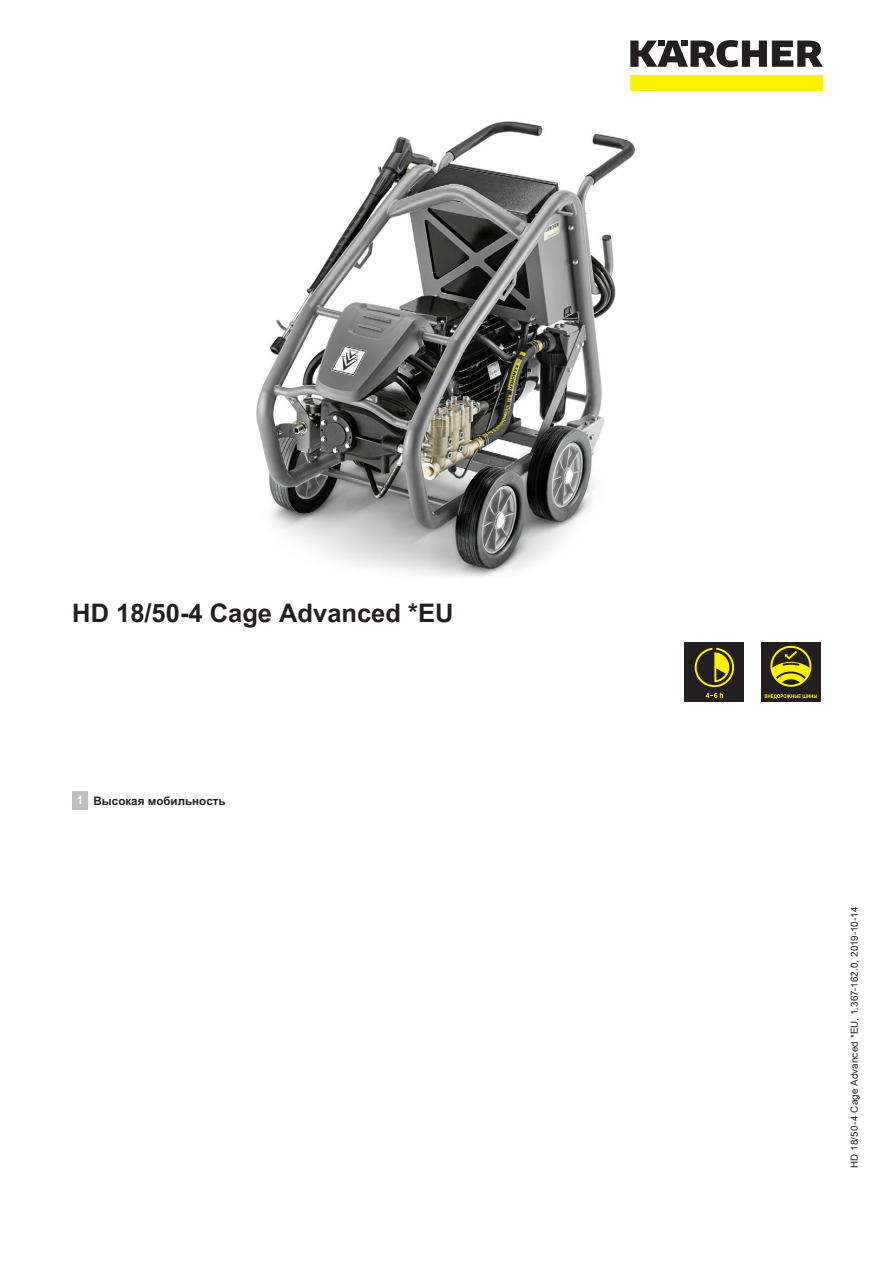
<style>
.page{position:relative;width:893px;height:1263px;background:#fff}
.page>*{position:absolute;margin:0;border:0;box-sizing:border-box;transform-origin:0 0}
.t1{font:700 25.5px "Arial Unicode MS";color:#231f20}
.t2{font:700 11.7px "Arial Unicode MS";color:#231f20}
.t3{font:9.75px "Arial Unicode MS";letter-spacing:.015em;color:#231f20}
.s1{color:#fff}
</style>
<div class="page">
<div style="left:630px;top:75px;width:193px;height:16px;background:#fff200"></div>
<svg style="left:630px;top:40px;width:193px;height:27px"></svg>
<img style="left:256px;top:121px;width:379px;height:456px">
<div style="left:685px;top:642px;width:59px;height:60px;background:#231f20"></div>
<svg style="left:706px;top:693px;width:17px;height:5px"></svg>
<svg style="left:695px;top:648px;width:39px;height:39px"></svg>
<div style="left:761px;top:642px;width:60px;height:60px;background:#231f20"></div>
<svg style="left:770px;top:646px;width:41px;height:41px"></svg>
<svg style="left:765px;top:694px;width:52px;height:5px"></svg>
<div style="left:72px;top:791px;width:16px;height:19px;background:#bcbec0"></div>
<h1 class="t1" style="left:72px;top:594px;width:383px">HD 18/50-4 Cage Advanced *EU</h1>
<p class="t2" style="left:77px;top:792px;width:151px"><span class="s1">1</span> Высокая мобильность</p>
<p class="t3" style="left:847px;top:1168px;width:262px;rotate:-90deg">HD 18/50-4 Cage Advanced *EU, 1.367-162.0, 2019-10-14</p>
</div>
